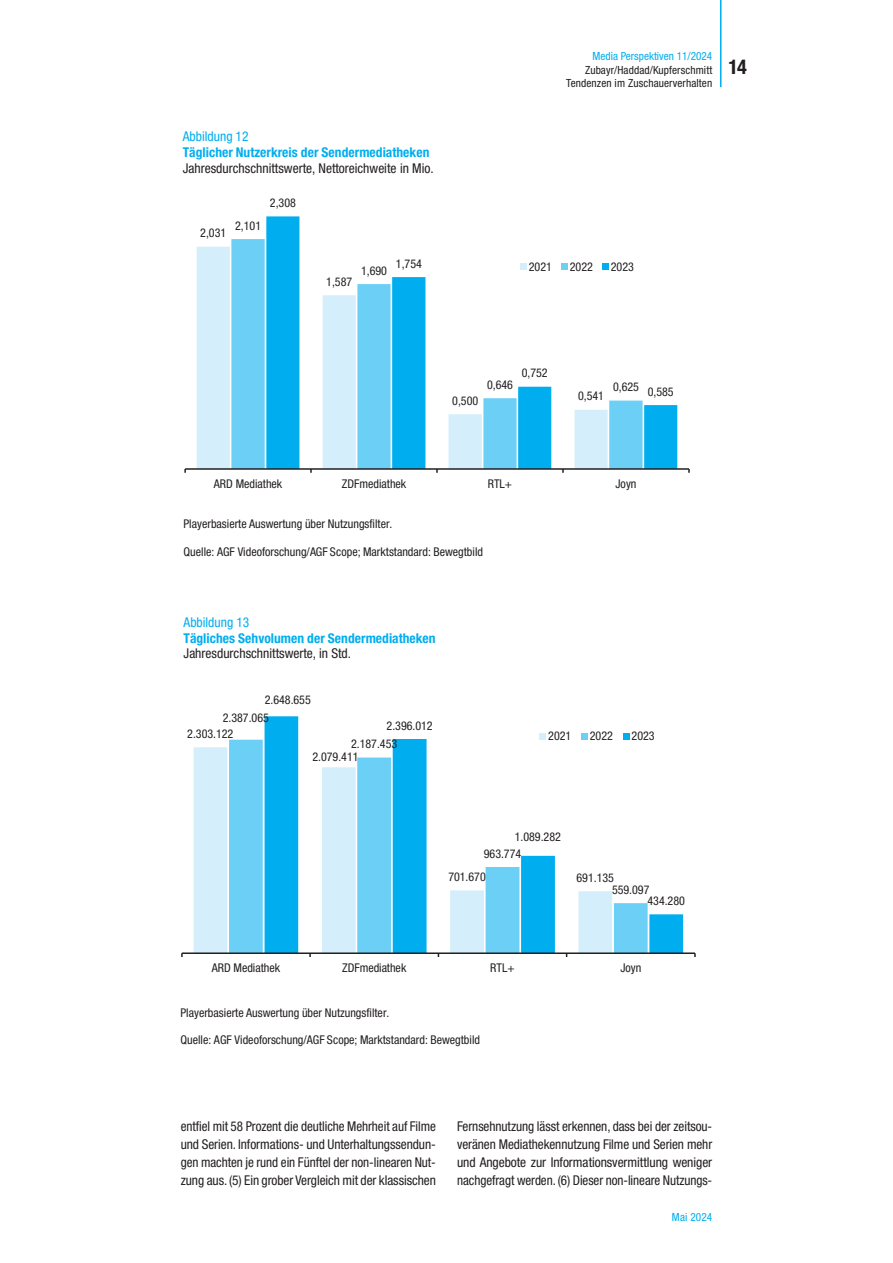
<style>
.page{position:relative;width:893px;height:1263px;background:#fff}
.page>*{position:absolute;margin:0;border:0;box-sizing:border-box;transform-origin:0 0}
.t1{font:700 condensed 20.25px "Helvetica Neue LT Std";color:#231f20}
.t2{font:condensed 13.5px/18px "Helvetica Neue LT Std";letter-spacing:-.005em;color:#231f20;text-align:justify}
.t3{font:700 condensed 13.5px "Helvetica Neue LT Std";letter-spacing:.005em;color:#00aeef}
.t4{font:condensed 13.5px "Helvetica Neue LT Std";letter-spacing:.005em;color:#00aeef}
.t5{font:condensed 12px "Helvetica Neue LT Std";color:#231f20}
.t6{font:condensed 11.25px/13.5px "Helvetica Neue LT Std";letter-spacing:.01em;color:#231f20;text-align:right}
.t7{font:condensed 11.25px "Helvetica Neue LT Std";color:#00aeef}
</style>
<div class="page">
<hr style="left:720px;top:0;width:1px;height:87px;background:#00aeef">
<div style="left:197px;top:247px;width:33px;height:221px;background:#d4effb"></div>
<div style="left:231px;top:239px;width:34px;height:229px;background:#6bcff6"></div>
<svg style="left:266px;top:216px;width:411px;height:252px"></svg>
<hr style="left:185px;top:468px;width:504px;height:2px;background:#231f20">
<svg style="left:520px;top:264px;width:6px;height:6px"></svg>
<svg style="left:561px;top:264px;width:6px;height:6px"></svg>
<svg style="left:602px;top:264px;width:6px;height:6px"></svg>
<div style="left:194px;top:747px;width:34px;height:205px;background:#d4effb"></div>
<svg style="left:229px;top:740px;width:36px;height:212px;background:#71d1f6"></svg>
<svg style="left:265px;top:716px;width:418px;height:236px"></svg>
<hr style="left:182px;top:952px;width:513px;height:2px;background:#231f20">
<svg style="left:540px;top:733px;width:6px;height:6px"></svg>
<svg style="left:581px;top:733px;width:6px;height:6px"></svg>
<svg style="left:623px;top:733px;width:6px;height:6px"></svg>
<p class="t4" style="left:183px;top:129px;width:67px">Abbildung 12</p>
<p class="t3" style="left:183px;top:144px;width:248px">Täglicher Nutzerkreis der Sendermediatheken</p>
<p class="t2" style="left:183px;top:159px;width:252px">Jahresdurchschnittswerte, Nettoreichweite in Mio.</p>
<p class="t5" style="left:200px;top:226px;width:27px">2,031</p>
<p class="t5" style="left:235px;top:219px;width:27px">2,101</p>
<p class="t5" style="left:270px;top:196px;width:27px">2,308</p>
<p class="t5" style="left:326px;top:275px;width:27px">1,587</p>
<p class="t5" style="left:361px;top:264px;width:27px">1,690</p>
<p class="t5" style="left:396px;top:257px;width:27px">1,754</p>
<p class="t7" style="left:593px;top:50px;width:121px">Media Perspektiven 11/2024</p>
<p class="t6" style="left:566px;top:63px;width:148px">Zubayr/Haddad/Kupferschmitt<br>Tendenzen im Zuschauerverhalten</p>
<h1 class="t1" style="left:728px;top:54px;width:20px">14</h1>
<p class="t5" style="left:529px;top:259px;width:25px">2021</p>
<p class="t5" style="left:570px;top:259px;width:25px">2022</p>
<p class="t5" style="left:611px;top:259px;width:25px">2023</p>
<p class="t5" style="left:522px;top:366px;width:27px">0,752</p>
<p class="t5" style="left:487px;top:378px;width:27px">0,646</p>
<p class="t5" style="left:613px;top:380px;width:27px">0,625</p>
<p class="t5" style="left:452px;top:394px;width:27px">0,500</p>
<p class="t5" style="left:578px;top:389px;width:27px">0,541</p>
<p class="t5" style="left:648px;top:384px;width:27px">0,585</p>
<p class="t5" style="left:214px;top:476px;width:70px">ARD Mediathek</p>
<p class="t5" style="left:342px;top:476px;width:66px">ZDFmediathek</p>
<p class="t5" style="left:488px;top:476px;width:26px">RTL+</p>
<p class="t5" style="left:616px;top:476px;width:22px">Joyn</p>
<p class="t5" style="left:184px;top:517px;width:210px">Playerbasierte Auswertung über Nutzungsfilter.</p>
<p class="t5" style="left:184px;top:544px;width:301px">Quelle: AGF Videoforschung/AGF Scope; Marktstandard: Bewegtbild</p>
<p class="t4" style="left:184px;top:614px;width:67px">Abbildung 13</p>
<p class="t3" style="left:184px;top:630px;width:254px">Tägliches Sehvolumen der Sendermediatheken</p>
<p class="t2" style="left:184px;top:644px;width:169px">Jahresdurchschnittswerte, in Std.</p>
<p class="t5" style="left:265px;top:693px;width:48px">2.648.655</p>
<p class="t5" style="left:223px;top:710px;width:48px">2.387.065</p>
<p class="t5" style="left:187px;top:727px;width:48px">2.303.122</p>
<p class="t5" style="left:387px;top:718px;width:48px">2.396.012</p>
<p class="t5" style="left:351px;top:737px;width:48px">2.187.453</p>
<p class="t5" style="left:312px;top:749px;width:48px">2.079.411</p>
<p class="t5" style="left:548px;top:729px;width:25px">2021</p>
<p class="t5" style="left:590px;top:729px;width:25px">2022</p>
<p class="t5" style="left:632px;top:729px;width:25px">2023</p>
<p class="t5" style="left:515px;top:829px;width:48px">1.089.282</p>
<p class="t5" style="left:484px;top:846px;width:39px">963.774</p>
<p class="t5" style="left:448px;top:870px;width:39px">701.670</p>
<p class="t5" style="left:576px;top:871px;width:39px">691.135</p>
<p class="t5" style="left:612px;top:883px;width:39px">559.097</p>
<p class="t5" style="left:647px;top:894px;width:39px">434.280</p>
<p class="t5" style="left:212px;top:960px;width:70px">ARD Mediathek</p>
<p class="t5" style="left:342px;top:960px;width:66px">ZDFmediathek</p>
<p class="t5" style="left:490px;top:960px;width:26px">RTL+</p>
<p class="t5" style="left:620px;top:960px;width:22px">Joyn</p>
<p class="t5" style="left:180px;top:1005px;width:210px">Playerbasierte Auswertung über Nutzungsfilter.</p>
<p class="t5" style="left:180px;top:1033px;width:301px">Quelle: AGF Videoforschung/AGF Scope; Marktstandard: Bewegtbild</p>
<p class="t2" style="left:181px;top:1117px;width:257px">entfiel mit 58 Prozent die deutliche Mehrheit auf Filme und Serien. Informations- und Unterhaltungssendun&shy;gen machten je rund ein Fünftel der non-linearen Nut&shy;zung aus. (5) Ein grober Vergleich mit der klassischen</p>
<p class="t2" style="left:457px;top:1117px;width:257px">Fernsehnutzung lässt erkennen, dass bei der zeitsou&shy;veränen Mediathekennutzung Filme und Serien mehr und Angebote zur Informationsvermittlung weniger nachgefragt werden. (6) Dieser non-lineare Nutzungs-</p>
<p class="t7" style="left:672px;top:1211px;width:42px">Mai 2024</p>
</div>
